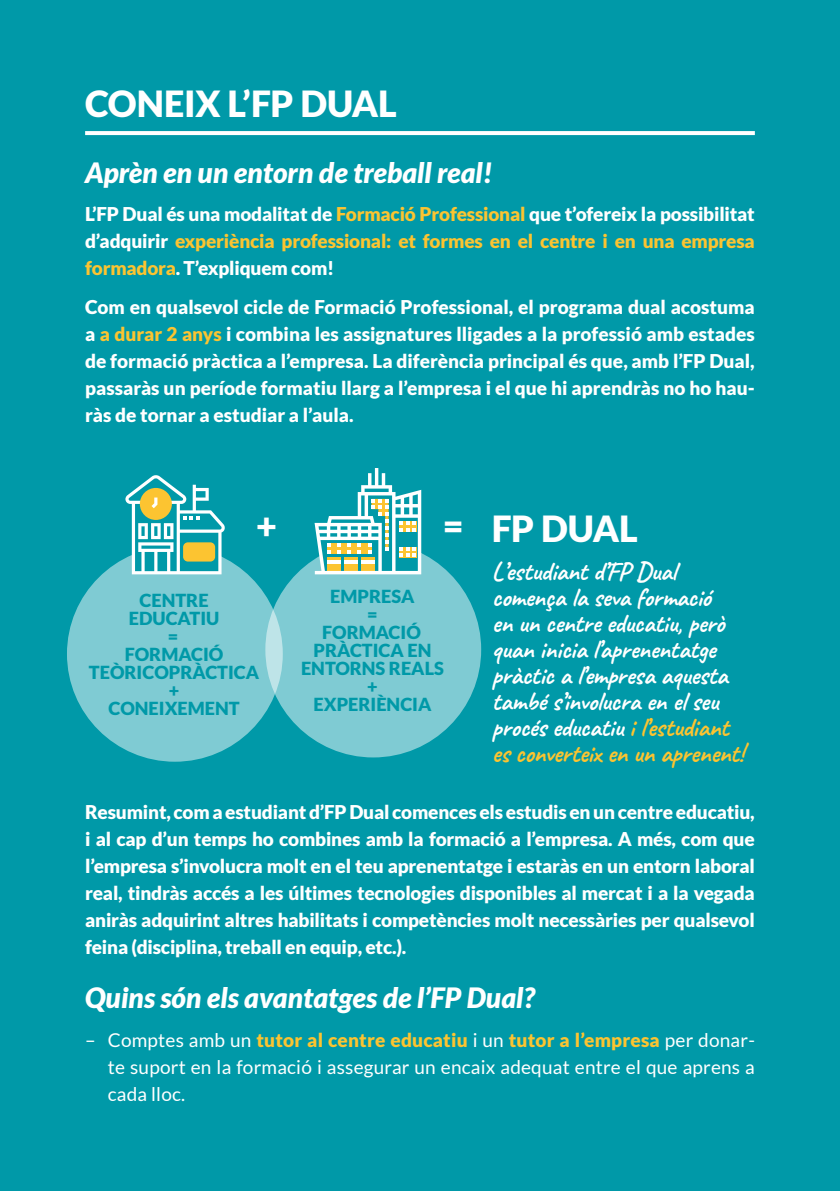
<style>
.page{position:relative;width:840px;height:1191px;background:#fff}
.page>*{position:absolute;margin:0;border:0;box-sizing:border-box;transform-origin:0 0}
.t1{font:900 36px "Lato";letter-spacing:-.01em;color:#fff}
.t2{font:italic 900 28px "Lato";color:#fff}
.t3{font:700 26px/26px "Caveat";letter-spacing:-.01em;color:#fff}
.t4{font:900 19px/27px "Lato";letter-spacing:-.01em;color:#fff;text-align:justify}
.t5{font:900 19px/27px "Lato";letter-spacing:-.01em;color:#fcc431;text-align:justify}
.t6{font:19px/27px "Lato";letter-spacing:.01em;color:#fff;text-align:justify}
.t7{font:900 18px/18px "Lato";color:#0099a8;text-align:center}
.s1{color:#fff}
.s2{color:#fcc431}
.s3{font-weight:900;color:#fcc431}
</style>
<div class="page">
<div style="left:0;top:0;width:839px;height:1191px;background:#0099a8"></div>
<svg style="left:85px;top:131px;width:669px;height:4px;background:#fafcfd"></svg>
<div style="left:67px;top:546px;width:215px;height:215px;background:#7fcbd3;border-radius:50%"></div>
<svg style="left:125px;top:475px;width:99px;height:99px"></svg>
<div style="left:183px;top:542px;width:32px;height:19px;background:#fcc431;border-radius:5px"></div>
<div style="left:265px;top:542px;width:216px;height:215px;background:#7fcbd3;border-radius:50%"></div>
<svg style="left:314px;top:468px;width:107px;height:106px"></svg>
<hr style="left:326px;top:560px;width:14px;height:4px;background:#fff">
<hr style="left:344px;top:560px;width:13px;height:4px;background:#fff">
<hr style="left:361px;top:560px;width:13px;height:4px;background:#fff">
<h1 class="t1" style="left:85px;top:83px;width:313px">CONEIX L’FP DUAL</h1>
<h2 class="t2" style="left:85px;top:156px;width:409px">Aprèn en un entorn de treball real!</h2>
<p class="t5" style="left:85px;top:200px;width:671px"><span class="s1">L’FP Dual és una modalitat de</span> Formació Professional <span class="s1">que t’ofereix la possibilitat d’adquirir</span> experiència professional: et formes en el centre i en una empresa formadora<span class="s1">. T’expliquem com!</span></p>
<p class="t4" style="left:85px;top:293px;width:670px">Com en qualsevol cicle de Formació Professional, el programa dual acostuma a <span class="s2">a durar 2 anys</span> i combina les assignatures lligades a la professió amb estades de formació pràctica a l’empresa. La diferència principal és que, amb l’FP Dual, passaràs un període formatiu llarg a l’empresa i el que hi aprendràs no ho hau&shy;ràs de tornar a estudiar a l’aula.</p>
<h1 class="t1" style="left:256px;top:505px;width:22px">+</h1>
<h1 class="t1" style="left:442px;top:505px;width:22px">=</h1>
<p class="t7" style="left:89px;top:591px;width:172px">CENTRE<br>EDUCATIU<br>=<br>FORMACIÓ<br>TEÒRICOPRÀCTICA +<br>CONEIXEMENT</p>
<p class="t7" style="left:301px;top:587px;width:144px">EMPRESA<br>=<br>FORMACIÓ<br>PRÀCTICA EN<br>ENTORNS REALS +<br>EXPERIÈNCIA</p>
<h1 class="t1" style="left:491px;top:508px;width:147px">FP DUAL</h1>
<h3 class="t3" style="left:491px;top:558px;width:253px">L’estudiant d’FP Dual comença la seva formació<br>en un centre educatiu, però quan inicia l’aprenentatge pràctic a l’empresa aquesta també s’involucra en el seu procés educatiu <span class="s2">i l’estudiant es converteix en un aprenent!</span></h3>
<p class="t4" style="left:85px;top:798px;width:670px">Resumint, com a estudiant d’FP Dual comences els estudis en un centre educatiu, i al cap d’un temps ho combines amb la formació a l’empresa. A més, com que l’empresa s’involucra molt en el teu aprenentatge i estaràs en un entorn laboral real, tindràs accés a les últimes tecnologies disponibles al mercat i a la vegada aniràs adquirint altres habilitats i competències molt necessàries per qualsevol feina (disciplina, treball en equip, etc.).</p>
<h2 class="t2" style="left:85px;top:981px;width:451px">Quins són els avantatges de l’FP Dual?</h2>
<p class="t6" style="left:108px;top:1026px;width:648px;text-indent:-23px">– Comptes amb un <span class="s3">tutor al centre educatiu</span> i un <span class="s3">tutor a l’empresa</span> per donar&shy;te suport en la formació i assegurar un encaix adequat entre el que aprens a cada lloc.</p>
</div>
